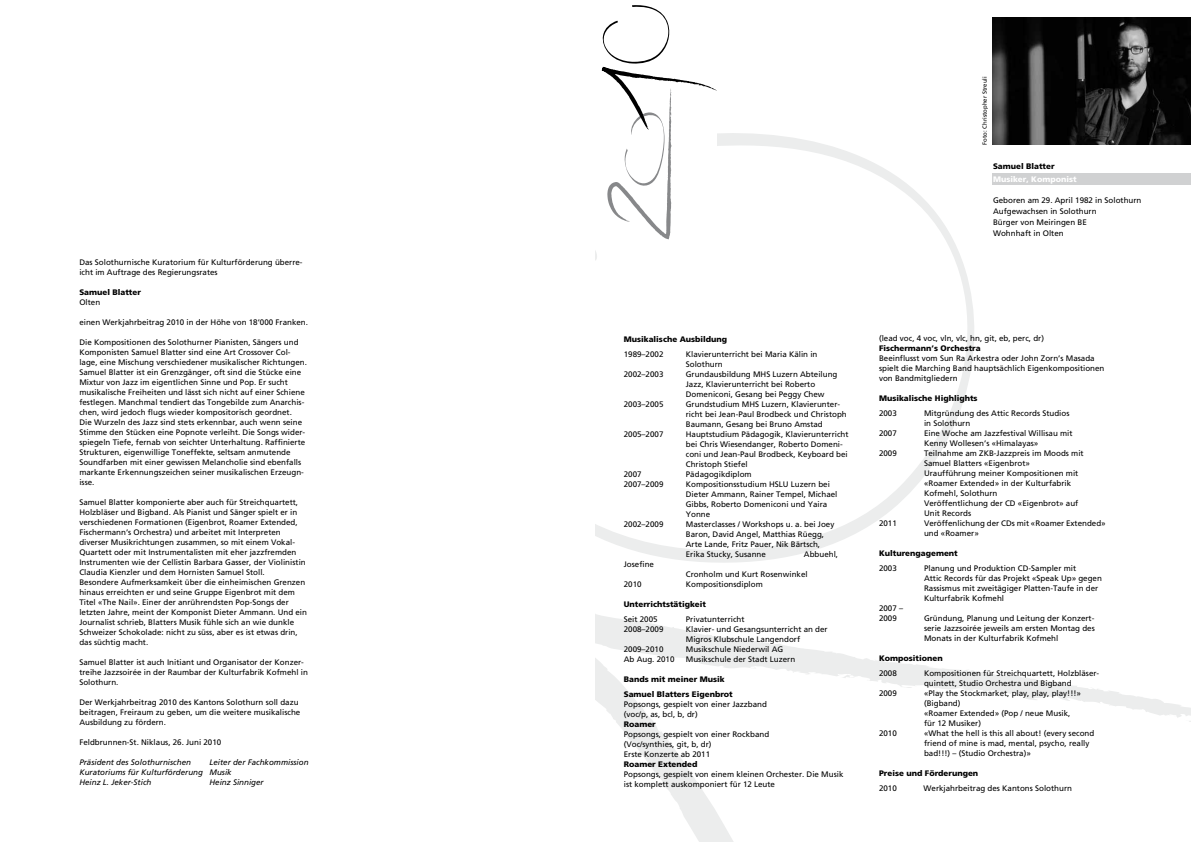
<style>
.page{position:relative;width:1191px;height:842px;background:#fff}
.page>*{position:absolute;margin:0;border:0;box-sizing:border-box;transform-origin:0 0}
.t1{font:8px/10px "Frutiger";color:#000}
.t2{font:900 8px/15px "Frutiger";color:#000}
.t3{font:italic 8px/10px "Frutiger";color:#000}
.t4{font:900 8px "Frutiger";color:#fff}
.t5{font:6px "Frutiger";color:#000}
</style>
<div class="page">
<svg style="left:595px;top:614px;width:596px;height:228px"></svg>
<svg style="left:1169px;top:715px;width:6px;height:2px"></svg>
<svg style="left:595px;top:133px;width:379px;height:430px"></svg>
<img style="left:992px;top:17px;width:199px;height:128px">
<div style="left:992px;top:174px;width:199px;height:11px;background:#d0d1d2"></div>
<div style="left:596px;top:3px;width:121px;height:241px;background:#fff"></div>
<svg style="left:601px;top:5px;width:116px;height:234px"></svg>
<p class="t1" style="left:79px;top:257px;width:225px">Das Solothurnische Kuratorium für Kulturförderung überre&shy;icht im Auftrage des Regierungsrates</p>
<p class="t2" style="left:79px;top:284px;width:63px">Samuel Blatter</p>
<p class="t1" style="left:79px;top:297px;width:22px">Olten</p>
<p class="t1" style="left:79px;top:317px;width:230px">einen Werkjahrbeitrag 2010 in der Höhe von 18’000 Franken.</p>
<p class="t1" style="left:79px;top:337px;width:229px">Die Kompositionen des Solothurner Pianisten, Sängers und Komponisten Samuel Blatter sind eine Art Crossover Col&shy;lage, eine Mischung verschiedener musikalischer Richtungen.<br>Samuel Blatter ist ein Grenzgänger, oft sind die Stücke eine Mixtur von Jazz im eigentlichen Sinne und Pop. Er sucht musikalische Freiheiten und lässt sich nicht auf einer Schiene festlegen. Manchmal tendiert das Tongebilde zum Anarchis&shy;chen, wird jedoch flugs wieder kompositorisch geordnet.<br>Die Wurzeln des Jazz sind stets erkennbar, auch wenn seine Stimme den Stücken eine Popnote verleiht. Die Songs wider&shy;spiegeln Tiefe, fernab von seichter Unterhaltung. Raffinierte Strukturen, eigenwillige Toneffekte, seltsam anmutende Soundfarben mit einer gewissen Melancholie sind ebenfalls markante Erkennungszeichen seiner musikalischen Erzeugn&shy;isse.</p>
<p class="t1" style="left:79px;top:497px;width:229px">Samuel Blatter komponierte aber auch für Streichquartett, Holzbläser und Bigband. Als Pianist und Sänger spielt er in verschiedenen Formationen (Eigenbrot, Roamer Extended, Fischermann’s Orchestra) und arbeitet mit Interpreten diverser Musikrichtungen zusammen, so mit einem Vokal-Quartett oder mit Instrumentalisten mit eher jazzfremden Instrumenten wie der Cellistin Barbara Gasser, der Violinistin Claudia Kienzler und dem Hornisten Samuel Stoll.<br>Besondere Aufmerksamkeit über die einheimischen Grenzen hinaus erreichten er und seine Gruppe Eigenbrot mit dem Titel «The Nail». Einer der anrührendsten Pop-Songs der letzten Jahre, meint der Komponist Dieter Ammann. Und ein Journalist schrieb, Blatters Musik fühle sich an wie dunkle Schweizer Schokolade: nicht zu süss, aber es ist etwas drin, das süchtig macht.</p>
<p class="t1" style="left:79px;top:657px;width:230px">Samuel Blatter ist auch Initiant und Organisator der Konzer&shy;treihe Jazzsoirée in der Raumbar der Kulturfabrik Kofmehl in<br>Solothurn.</p>
<p class="t1" style="left:79px;top:697px;width:222px">Der Werkjahrbeitrag 2010 des Kantons Solothurn soll dazu beitragen, Freiraum zu geben, um die weitere musikalische<br>Ausbildung zu fördern.</p>
<p class="t1" style="left:79px;top:737px;width:143px">Feldbrunnen-St. Niklaus, 26. Juni 2010</p>
<p class="t3" style="left:79px;top:757px;width:113px">Präsident des Solothurnischen</p>
<p class="t3" style="left:79px;top:757px;width:231px;text-indent:130px">Leiter der Fachkommission<br>Kuratoriums für Kulturförderung Musik<br>Heinz L. Jeker-Stich</p>
<p class="t3" style="left:209px;top:777px;width:56px">Heinz Sinniger</p>
<p class="t5" style="left:981px;top:145px;width:70px;rotate:-90deg">Foto: Christopher Streuli</p>
<p class="t2" style="left:993px;top:159px;width:63px">Samuel Blatter</p>
<p class="t4" style="left:993px;top:175px;width:85px">Musiker, Komponist</p>
<p class="t1" style="left:993px;top:195px;width:150px;line-height:11px">Geboren am 29. April 1982 in Solothurn<br>Aufgewachsen in Solothurn<br>Bürger von Meiringen BE<br>Wohnhaft in Olten</p>
<p class="t2" style="left:624px;top:331px;width:105px">Musikalische Ausbildung</p>
<p class="t1" style="left:624px;top:349px;width:41px">1989–2002</p>
<p class="t1" style="left:686px;top:349px;width:133px">Klavierunterricht bei Maria Kälin in<br>Solothurn</p>
<p class="t1" style="left:624px;top:369px;width:41px">2002–2003</p>
<p class="t1" style="left:686px;top:369px;width:153px">Grundausbildung MHS Luzern Abteilung<br>Jazz, Klavierunterricht bei Roberto<br>Domeniconi, Gesang bei Peggy Chew</p>
<p class="t1" style="left:624px;top:399px;width:41px">2003–2005</p>
<p class="t1" style="left:686px;top:399px;width:162px">Grundstudium MHS Luzern, Klavierunter&shy;richt bei Jean-Paul Brodbeck und Christoph<br>Baumann, Gesang bei Bruno Amstad</p>
<p class="t1" style="left:624px;top:429px;width:41px">2005–2007</p>
<p class="t1" style="left:686px;top:429px;width:164px">Hauptstudium Pädagogik, Klavierunterricht bei Chris Wiesendanger, Roberto Domeni&shy;coni und Jean-Paul Brodbeck, Keyboard bei Christoph Stiefel</p>
<p class="t1" style="left:624px;top:469px;width:19px">2007</p>
<p class="t1" style="left:686px;top:469px;width:67px">Pädagogikdiplom</p>
<p class="t1" style="left:624px;top:479px;width:41px">2007–2009</p>
<p class="t1" style="left:686px;top:479px;width:153px">Kompositionsstudium HSLU Luzern bei<br>Dieter Ammann, Rainer Tempel, Michael<br>Gibbs, Roberto Domeniconi und Yaira<br>Yonne</p>
<p class="t1" style="left:624px;top:519px;width:41px">2002–2009</p>
<p class="t1" style="left:686px;top:519px;width:150px">Masterclasses / Workshops u. a. bei Joey Baron, David Angel, Matthias Rüegg, Arte Lande, Fritz Pauer, Nik Bärtsch, Erika Stucky, Susanne</p>
<p class="t1" style="left:804px;top:549px;width:36px">Abbuehl,</p>
<p class="t1" style="left:624px;top:559px;width:32px">Josefine</p>
<p class="t1" style="left:686px;top:569px;width:123px">Cronholm und Kurt Rosenwinkel</p>
<p class="t1" style="left:624px;top:579px;width:19px">2010</p>
<p class="t1" style="left:686px;top:579px;width:78px">Kompositionsdiplom</p>
<p class="t2" style="left:624px;top:596px;width:84px">Unterrichtstätigkeit</p>
<p class="t1" style="left:624px;top:614px;width:35px">Seit 2005</p>
<p class="t1" style="left:686px;top:614px;width:60px">Privatunterricht</p>
<p class="t1" style="left:624px;top:624px;width:41px">2008–2009</p>
<p class="t1" style="left:686px;top:624px;width:143px">Klavier- und Gesangsunterricht an der<br>Migros Klubschule Langendorf</p>
<p class="t1" style="left:624px;top:644px;width:41px">2009–2010</p>
<p class="t1" style="left:686px;top:644px;width:99px">Musikschule Niederwil AG</p>
<p class="t1" style="left:624px;top:654px;width:52px">Ab Aug. 2010</p>
<p class="t1" style="left:686px;top:654px;width:111px">Musikschule der Stadt Luzern</p>
<p class="t2" style="left:624px;top:671px;width:110px">Bands mit meiner Musik<br>Samuel Blatters Eigenbrot</p>
<p class="t1" style="left:624px;top:699px;width:145px">Popsongs, gespielt von einer Jazzband (voc/p, as, bcl, b, dr)</p>
<p class="t2" style="left:624px;top:716px;width:34px">Roamer</p>
<p class="t1" style="left:624px;top:729px;width:147px">Popsongs, gespielt von einer Rockband (Voc/synthies, git, b, dr)<br>Erste Konzerte ab 2011</p>
<p class="t2" style="left:624px;top:756px;width:75px">Roamer Extended</p>
<p class="t1" style="left:624px;top:769px;width:221px">Popsongs, gespielt von einem kleinen Orchester. Die Musik ist komplett auskomponiert für 12 Leute</p>
<p class="t1" style="left:879px;top:333px;width:166px">(lead voc, 4 voc, vln, vlc, hn, git, eb, perc, dr)</p>
<p class="t2" style="left:879px;top:341px;width:103px">Fischermann’s Orchestra</p>
<p class="t1" style="left:879px;top:353px;width:227px">Beeinflusst vom Sun Ra Arkestra oder John Zorn’s Masada spielt die Marching Band hauptsächlich Eigenkompositionen von Bandmitgliedern</p>
<p class="t2" style="left:879px;top:391px;width:100px">Musikalische Highlights</p>
<p class="t1" style="left:879px;top:408px;width:19px">2003</p>
<p class="t1" style="left:924px;top:408px;width:147px">Mitgründung des Attic Records Studios in Solothurn</p>
<p class="t1" style="left:879px;top:428px;width:19px">2007</p>
<p class="t1" style="left:924px;top:428px;width:150px">Eine Woche am Jazzfestival Willisau mit<br>Kenny Wollesen’s «Himalayas»</p>
<p class="t1" style="left:879px;top:448px;width:19px">2009</p>
<p class="t1" style="left:924px;top:448px;width:161px">Teilnahme am ZKB-Jazzpreis im Moods mit<br>Samuel Blatters «Eigenbrot»<br>Uraufführung meiner Kompositionen mit «Roamer Extended» in der Kulturfabrik<br>Kofmehl, Solothurn<br>Veröffentlichung der CD «Eigenbrot» auf<br>Unit Records</p>
<p class="t1" style="left:879px;top:518px;width:19px">2011</p>
<p class="t1" style="left:924px;top:518px;width:183px">Veröffenlichung der CDs mit «Roamer Extended» und «Roamer»</p>
<p class="t2" style="left:879px;top:546px;width:80px">Kulturengagement</p>
<p class="t1" style="left:879px;top:563px;width:19px">2003</p>
<p class="t1" style="left:924px;top:563px;width:179px">Planung und Produktion CD-Sampler mit<br>Attic Records für das Projekt «Speak Up» gegen Rassismus mit zweitägiger Platten-Taufe in der Kulturfabrik Kofmehl</p>
<p class="t1" style="left:879px;top:603px;width:26px">2007 –<br>2009</p>
<p class="t1" style="left:924px;top:613px;width:172px;text-align:justify">Gründung, Planung und Leitung der Konzert&shy;serie Jazzsoirée jeweils am ersten Montag des Monats in der Kulturfabrik Kofmehl</p>
<p class="t2" style="left:879px;top:651px;width:65px">Kompositionen</p>
<p class="t1" style="left:879px;top:668px;width:19px">2008</p>
<p class="t1" style="left:924px;top:668px;width:177px">Kompositionen für Streichquartett, Holzbläser&shy;quintett, Studio Orchestra und Bigband</p>
<p class="t1" style="left:879px;top:688px;width:19px">2009</p>
<p class="t1" style="left:924px;top:688px;width:158px">«Play the Stockmarket, play, play, play!!!» (Bigband)<br>«Roamer Extended» (Pop / neue Musik, für 12 Musiker)</p>
<p class="t1" style="left:879px;top:728px;width:19px">2010</p>
<p class="t1" style="left:924px;top:728px;width:172px">«What the hell is this all about! (every second friend of mine is mad, mental, psycho, really bad!!!) – (Studio Orchestra)»</p>
<p class="t2" style="left:879px;top:766px;width:101px">Preise und Förderungen</p>
<p class="t1" style="left:879px;top:783px;width:19px">2010</p>
<p class="t1" style="left:923px;top:783px;width:150px">Werkjahrbeitrag des Kantons Solothurn</p>
</div>
